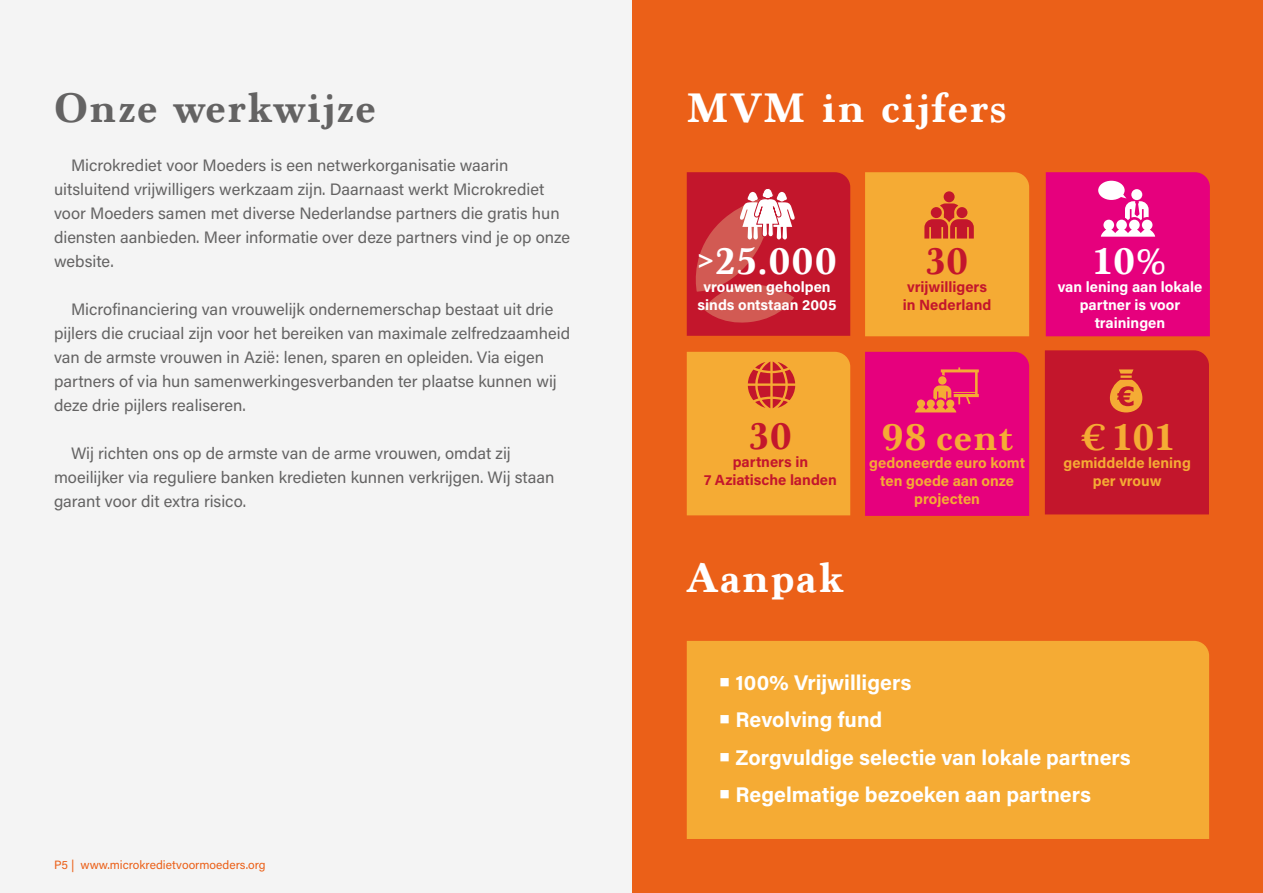
<style>
.page{position:relative;width:1263px;height:893px;background:#fff}
.page>*{position:absolute;margin:0;border:0;box-sizing:border-box;transform-origin:0 0}
.t1{font:700 43.5px "Marion";letter-spacing:.04em;color:#fff}
.t2{font:700 43.5px "Marion";letter-spacing:.04em;color:#646363}
.t3{font:700 39px "Marion";letter-spacing:.04em;color:#fff}
.t4{font:700 39px "Marion";letter-spacing:.04em;color:#f5ab34}
.t5{font:700 39px "Marion";color:#c3162c}
.t6{font:700 21.3px "Acumin Pro";color:#fff}
.t7{font:16.5px/24px "Acumin Pro";color:#646363}
.t8{font:700 14.85px/18px "Acumin Pro";color:#fff;text-align:center}
.t9{font:700 14.85px/18px "Acumin Pro";color:#f5ab34;text-align:center}
.t10{font:700 14.85px/18px "Acumin Pro";color:#c3162c}
.t11{font:12px "Acumin Pro";color:#eb6018}
</style>
<div class="page">
<div style="left:631px;top:0;width:632px;height:893px;background:#eb6018"></div>
<div style="left:0;top:0;width:631px;height:893px;background:#f4f4f4"></div>
<div style="left:687px;top:641px;width:522px;height:198px;background:#f5ab34"></div>
<div style="left:687px;top:352px;width:163px;height:163px;background:#f5ab34"></div>
<div style="left:865px;top:172px;width:164px;height:164px;background:#f5ab34"></div>
<svg style="left:687px;top:172px;width:163px;height:164px;background:#c93240"></svg>
<div style="left:1045px;top:350px;width:164px;height:164px;background:#c3162c"></div>
<div style="left:865px;top:352px;width:164px;height:164px;background:#e6007d"></div>
<div style="left:1046px;top:172px;width:164px;height:164px;background:#e6007d"></div>
<h1 class="t2" style="left:54px;top:82px;width:323px">Onze werkwijze</h1>
<h1 class="t1" style="left:687px;top:82px;width:321px">MVM in cijfers</h1>
<p class="t7" style="left:54px;top:152px;width:517px;text-indent:17px">Microkrediet voor Moeders is een netwerkorganisatie waarin uitsluitend vrijwilligers werkzaam zijn. Daarnaast werkt Microkrediet voor Moeders samen met diverse Nederlandse partners die gratis hun diensten aanbieden. Meer informatie over deze partners vind je op onze website.</p>
<p class="t7" style="left:54px;top:296px;width:518px;text-indent:17px">Microfinanciering van vrouwelijk ondernemerschap bestaat uit drie pijlers die cruciaal zijn voor het bereiken van maximale zelfredzaamheid van de armste vrouwen in Azië: lenen, sparen en opleiden. Via eigen partners of via hun samenwerkingesverbanden ter plaatse kunnen wij deze drie pijlers realiseren.</p>
<p class="t7" style="left:54px;top:440px;width:502px;text-indent:17px">Wij richten ons op de armste van de arme vrouwen, omdat zij moeilijker via reguliere banken kredieten kunnen verkrijgen. Wij staan garant voor dit extra risico.</p>
<h2 class="t3" style="left:698px;top:238px;width:140px">&gt;25.000</h2>
<p class="t8" style="left:698px;top:277px;width:140px">vrouwen geholpen sinds ontstaan 2005</p>
<h2 class="t5" style="left:926px;top:238px;width:44px">30</h2>
<p class="t10" style="left:903px;top:277px;width:90px">vrijwilligers in Nederland</p>
<h2 class="t5" style="left:749px;top:413px;width:44px">30</h2>
<p class="t10" style="left:704px;top:452px;width:134px;text-align:center">partners in<br>7 Aziatische landen</p>
<h1 class="t1" style="left:687px;top:552px;width:157px">Aanpak</h1>
<h2 class="t4" style="left:882px;top:414px;width:132px">98 cent</h2>
<p class="t9" style="left:869px;top:453px;width:157px">gedoneerde euro komt ten goede aan onze projecten</p>
<h2 class="t3" style="left:1094px;top:238px;width:73px">10%</h2>
<p class="t8" style="left:1058px;top:277px;width:146px">van lening aan lokale partner is voor trainingen</p>
<h2 class="t4" style="left:1081px;top:414px;width:94px">€ 101</h2>
<p class="t9" style="left:1063px;top:453px;width:129px">gemiddelde lening per vrouw</p>
<p class="t11" style="left:54px;top:856px;width:213px">P5 | www.microkredietvoormoeders.org</p>
<p class="t6" style="left:719px;top:668px;width:194px">○ 100% Vrijwilligers</p>
<p class="t6" style="left:719px;top:705px;width:165px">○ Revolving fund</p>
<p class="t6" style="left:719px;top:742px;width:414px">○ Zorgvuldige selectie van lokale partners</p>
<p class="t6" style="left:719px;top:779px;width:374px">○ Regelmatige bezoeken aan partners</p>
</div>
